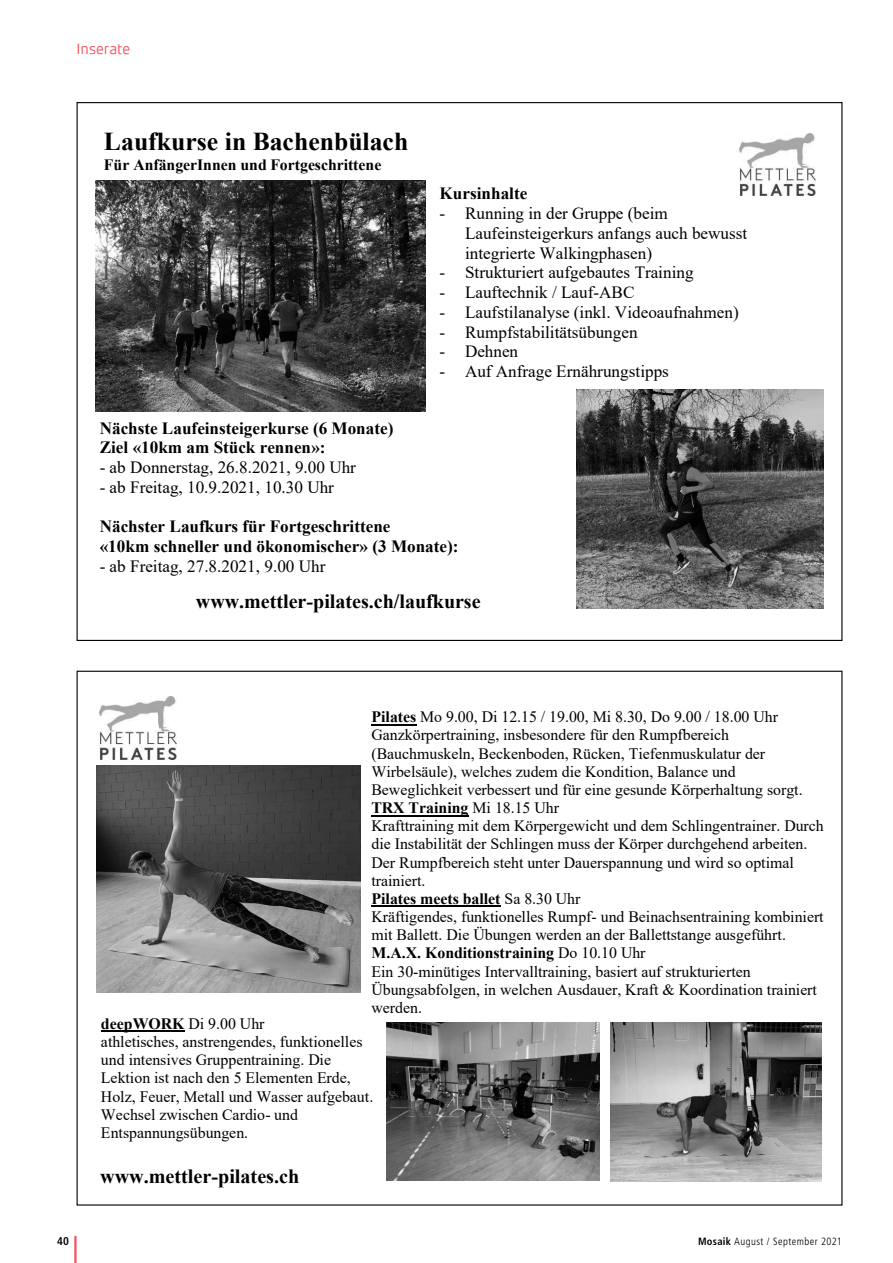
<style>
.page{position:relative;width:893px;height:1263px;background:#fff}
.page>*{position:absolute;margin:0;border:0;box-sizing:border-box;transform-origin:0 0}
.t1{font:700 25.65px "Times New Roman";color:#000}
.t2{font:700 20.1px "Times New Roman";color:#000}
.t3{font:17.1px/19.8px "Times New Roman";color:#000}
.t4{font:700 17.1px/19.6px "Times New Roman";color:#000}
.t5{font:15.9px/18.1px "Times New Roman";color:#000}
.t6{font:700 15.75px "Times New Roman";color:#000}
.t7{font:15px "Xenois Sans Pro";letter-spacing:-.005em;color:#f7505e}
.t8{font:700 condensed 11.25px "Frutiger LT Std";color:#000}
.t9{font:300 condensed 10.5px "Frutiger LT Std";letter-spacing:.045em;color:#000}
.s1{font-weight:700}
</style>
<div class="page">
<hr style="left:74px;top:1236px;width:3px;height:27px;background:#f7505e">
<img style="left:96px;top:180px;width:330px;height:232px">
<img style="left:576px;top:389px;width:247px;height:219px">
<img style="left:740px;top:134px;width:76px;height:62px">
<img style="left:96px;top:765px;width:265px;height:228px">
<img style="left:610px;top:1022px;width:211px;height:160px">
<hr style="left:101px;top:1030px;width:84px;height:2px;background:#000">
<hr style="left:371px;top:724px;width:45px;height:1px;background:#000">
<hr style="left:371px;top:815px;width:98px;height:1px;background:#000">
<hr style="left:371px;top:906px;width:130px;height:1px;background:#000">
<img style="left:100px;top:697px;width:77px;height:62px">
<img style="left:386px;top:1022px;width:213px;height:159px">
<p class="t7" style="left:77px;top:40px;width:55px">Inserate</p>
<h1 class="t1" style="left:104px;top:124px;width:306px">Laufkurse in Bachenbülach</h1>
<p class="t6" style="left:104px;top:154px;width:279px">Für AnfängerInnen und Fortgeschrittene</p>
<p class="t4" style="left:439px;top:183px;width:89px">Kursinhalte</p>
<p class="t3" style="left:465px;top:203px;width:284px;text-indent:-26px">- Running in der Gruppe (beim<br>Laufeinsteigerkurs anfangs auch bewusst integrierte Walkingphasen)</p>
<p class="t3" style="left:439px;top:262px;width:256px">- Strukturiert aufgebautes Training</p>
<p class="t3" style="left:439px;top:282px;width:196px">- Lauftechnik / Lauf-ABC</p>
<p class="t3" style="left:439px;top:302px;width:301px">- Laufstilanalyse (inkl. Videoaufnahmen)</p>
<p class="t3" style="left:439px;top:321px;width:200px">- Rumpfstabilitätsübungen</p>
<p class="t3" style="left:439px;top:341px;width:80px">- Dehnen</p>
<p class="t3" style="left:439px;top:361px;width:231px">- Auf Anfrage Ernährungstipps</p>
<p class="t4" style="left:100px;top:418px;width:295px">Nächste Laufeinsteigerkurse (6 Monate)<br>Ziel «10km am Stück rennen»:</p>
<p class="t3" style="left:100px;top:457px;width:258px">- ab Donnerstag, 26.8.2021, 9.00 Uhr</p>
<p class="t3" style="left:100px;top:477px;width:236px">- ab Freitag, 10.9.2021, 10.30 Uhr</p>
<p class="t4" style="left:100px;top:516px;width:360px">Nächster Laufkurs für Fortgeschrittene<br>«10km schneller und ökonomischer» (3 Monate):</p>
<p class="t3" style="left:100px;top:555px;width:227px">- ab Freitag, 27.8.2021, 9.00 Uhr</p>
<p class="t2" style="left:196px;top:587px;width:286px">www.mettler-pilates.ch/laufkurse</p>
<p class="t5" style="left:371px;top:707px;width:433px"><span class="s1">Pilates</span> Mo 9.00, Di 12.15 / 19.00, Mi 8.30, Do 9.00 / 18.00 Uhr Ganzkörpertraining, insbesondere für den Rumpfbereich (Bauchmuskeln, Beckenboden, Rücken, Tiefenmuskulatur der Wirbelsäule), welches zudem die Kondition, Balance und Beweglichkeit verbessert und für eine gesunde Körperhaltung sorgt.<br><span class="s1">TRX Training</span> Mi 18.15 Uhr</p>
<p class="t5" style="left:371px;top:816px;width:454px;text-indent:-26px">- Krafttraining mit dem Körpergewicht und dem Schlingentrainer. Durch die Instabilität der Schlingen muss der Körper durchgehend arbeiten.<br>Der Rumpfbereich steht unter Dauerspannung und wird so optimal trainiert.<br><span class="s1">Pilates meets ballet</span> Sa 8.30 Uhr<br>Kräftigendes, funktionelles Rumpf- und Beinachsentraining kombiniert mit Ballett. Die Übungen werden an der Ballettstange ausgeführt.<br><span class="s1">M.A.X. Konditionstraining</span> Do 10.10 Uhr<br>Ein 30-minütiges Intervalltraining, basiert auf strukturierten Übungsabfolgen, in welchen Ausdauer, Kraft &amp; Koordination trainiert werden.</p>
<p class="t5" style="left:101px;top:1014px;width:274px"><span class="s1">deepWORK</span> Di 9.00 Uhr<br>athletisches, anstrengendes, funktionelles und intensives Gruppentraining. Die Lektion ist nach den 5 Elementen Erde, Holz, Feuer, Metall und Wasser aufgebaut.<br>Wechsel zwischen Cardio- und Entspannungsübungen.</p>
<p class="t2" style="left:100px;top:1162px;width:201px">www.mettler-pilates.ch</p>
<p class="t8" style="left:57px;top:1234px;width:14px">40</p>
<p class="t9" style="left:698px;top:1235px;width:145px"><span class="s1">Mosaik</span> August / September 2021</p>
</div>
